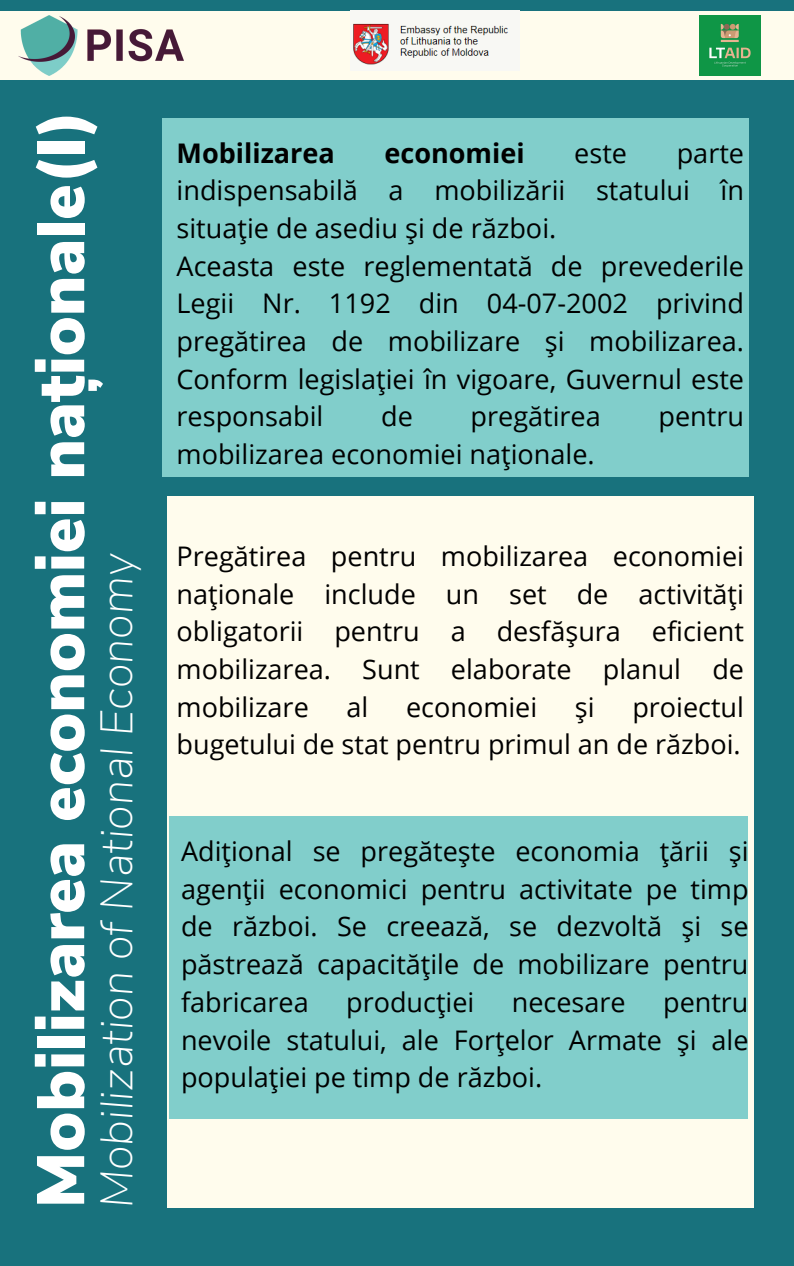
<style>
.page{position:relative;width:794px;height:1266px;background:#fff}
.page>*{position:absolute;margin:0;border:0;box-sizing:border-box;transform-origin:0 0}
.t1{font:900 66.82px "Nunito Sans";color:#fff}
.t2{font:italic 200 45.45px "Nunito Sans";color:#fff}
.t3{font:27px/37.7px "Open Sans";color:#000;text-align:justify}
.t4{font:700 27px "Open Sans";color:#000}
</style>
<div class="page">
<div style="left:0;top:0;width:793px;height:1266px;background:#18727d"></div>
<div style="left:162px;top:118px;width:586px;height:359px;background:#81cecb"></div>
<div style="left:167px;top:496px;width:586px;height:711px;background:#fffced"></div>
<div style="left:0;top:11px;width:793px;height:68px;background:#fffced"></div>
<img style="left:19px;top:15px;width:165px;height:60px">
<img style="left:353px;top:23px;width:156px;height:42px">
<img style="left:699px;top:15px;width:60px;height:60px">
<div style="left:169px;top:816px;width:579px;height:302px;background:#81cecb"></div>
<h1 class="t1" style="left:17px;top:1208px;width:1099px;rotate:-90deg">Mobilizarea economiei naționale(I)</h1>
<h2 class="t2" style="left:86px;top:1208px;width:656px;rotate:-90deg">Mobilization of National Economy</h2>
<p class="t4" style="left:176px;top:134px;width:160px">Mobilizarea</p>
<p class="t4" style="left:384px;top:134px;width:142px">economiei</p>
<p class="t3" style="left:574px;top:133px;width:54px">este</p>
<p class="t3" style="left:176px;top:133px;width:568px;text-indent:500px">parte indispensabilă a mobilizării statului în situație de asediu și de război.</p>
<p class="t3" style="left:176px;top:246px;width:568px">Aceasta este reglementată de prevederile Legii Nr. 1192 din 04-07-2002 privind pregătirea de mobilizare și mobilizarea.<br>Conform legislației în vigoare, Guvernul este responsabil</p>
<p class="t3" style="left:381px;top:397px;width:33px">de</p>
<p class="t3" style="left:470px;top:397px;width:132px">pregătirea</p>
<p class="t3" style="left:658px;top:397px;width:87px">pentru</p>
<p class="t3" style="left:176px;top:435px;width:419px">mobilizarea economiei naționale.</p>
<p class="t3" style="left:176px;top:536px;width:568px">Pregătirea pentru mobilizarea economiei naționale include un set de activități obligatorii pentru a desfășura eficient mobilizarea. Sunt elaborate planul de mobilizare</p>
<p class="t3" style="left:176px;top:687px;width:568px;text-align:right">proiectul<br>bugetului de stat pentru primul an de război.</p>
<p class="t3" style="left:346px;top:687px;width:23px">al</p>
<p class="t3" style="left:406px;top:687px;width:133px">economiei</p>
<p class="t3" style="left:574px;top:687px;width:21px">și</p>
<p class="t3" style="left:181px;top:831px;width:568px">Adițional se pregătește economia țării și agenții economici pentru activitate pe timp de război. Se creează, se dezvoltă și se păstrează capacitățile de mobilizare pentru fabricarea</p>
<p class="t3" style="left:346px;top:982px;width:130px">producției</p>
<p class="t3" style="left:511px;top:982px;width:115px">necesare</p>
<p class="t3" style="left:181px;top:982px;width:568px;text-indent:482px">pentru nevoile statului, ale Forțelor Armate și ale populației pe timp de război.</p>
</div>
